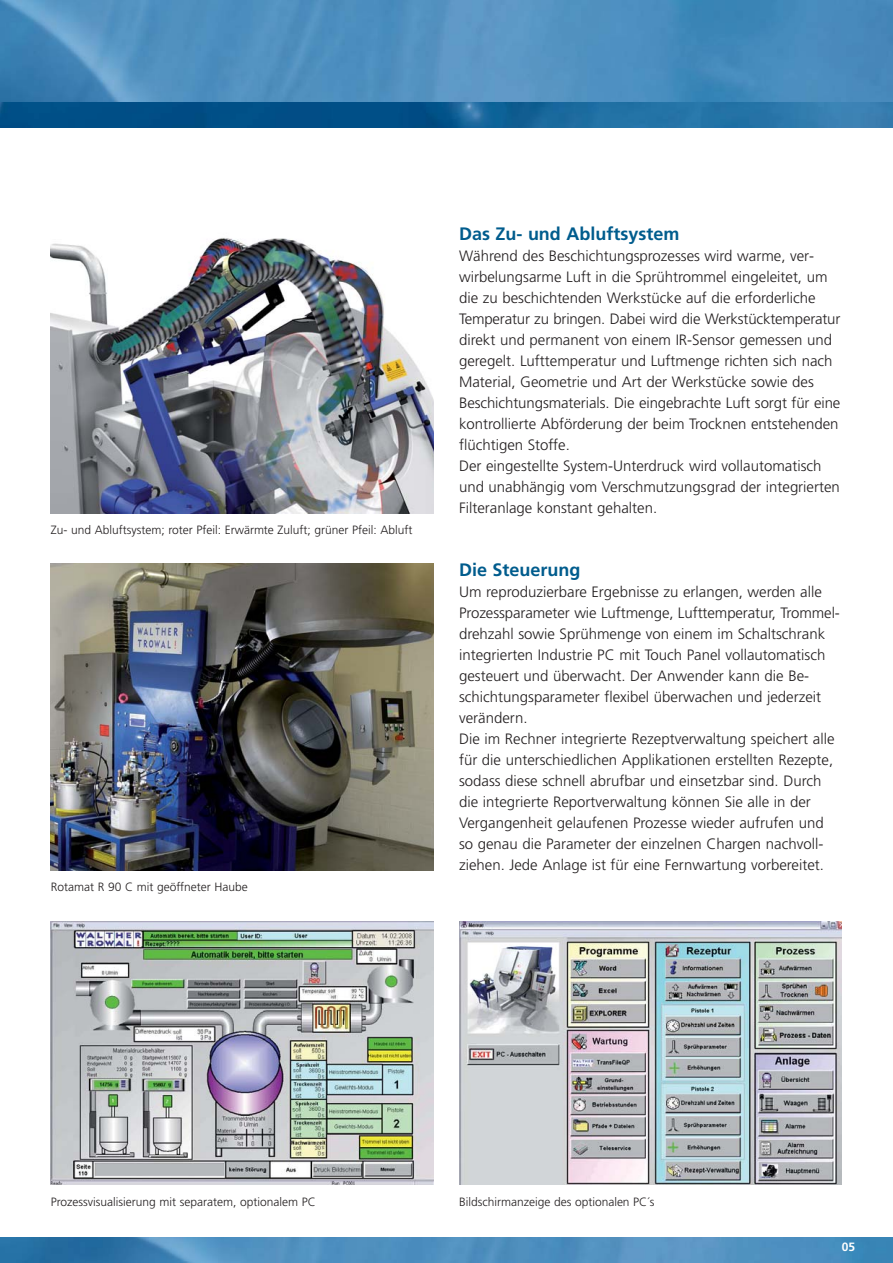
<style>
.page{position:relative;width:893px;height:1263px;background:#fff}
.page>*{position:absolute;margin:0;border:0;box-sizing:border-box;transform-origin:0 0}
.t1{font:700 18px "Frutiger";color:#005c8d}
.t2{font:300 15px/21px "Frutiger";color:#231f20}
.t3{font:300 12px "Frutiger";color:#231f20}
.t4{font:700 12px "Frutiger";color:#fff}
</style>
<div class="page">
<img style="left:0;top:1237px;width:892px;height:26px">
<img style="left:51px;top:238px;width:382px;height:275px">
<img style="left:459px;top:922px;width:383px;height:263px">
<img style="left:51px;top:922px;width:382px;height:263px">
<img style="left:51px;top:563px;width:382px;height:307px">
<img style="left:0;top:0;width:892px;height:102px">
<svg style="left:0;top:102px;width:892px;height:26px;background:#125f95"></svg>
<p class="t3" style="left:51px;top:525px;width:363px">Zu- und Abluftsystem; roter Pfeil: Erwärmte Zuluft; grüner Pfeil: Abluft</p>
<p class="t3" style="left:51px;top:882px;width:198px">Rotamat R 90 C mit geöffneter Haube</p>
<p class="t1" style="left:459px;top:227px;width:222px">Das Zu- und Abluftsystem</p>
<p class="t2" style="left:459px;top:247px;width:383px">Während des Beschichtungsprozesses wird warme, ver - wirbelungsarme Luft in die Sprühtrommel eingeleitet, um die zu beschichtenden Werkstücke auf die erforderliche Temperatur zu bringen. Dabei wird die Werkstück tem peratur direkt und permanent von einem IR-Sensor gemessen und geregelt. Lufttemperatur und Luftmenge richten sich nach Material, Geometrie und Art der Werkstücke sowie des Beschichtungsmaterials. Die eingebrachte Luft sorgt für eine kontrollierte Abförderung der beim Trocknen ent stehenden flüchtigen Stoffe.<br>Der eingestellte System-Unterdruck wird vollautomatisch und unabhängig vom Verschmutzungsgrad der integrierten Filteranlage konstant gehalten.</p>
<p class="t1" style="left:459px;top:563px;width:123px">Die Steuerung</p>
<p class="t2" style="left:459px;top:583px;width:382px">Um reproduzierbare Ergebnisse zu erlangen, werden alle Prozessparameter wie Luftmenge, Lufttemperatur, Trommel - drehzahl sowie Sprühmenge von einem im Schaltschrank integrierten Industrie PC mit Touch Panel vollautomatisch gesteuert und überwacht. Der Anwender kann die Be - schich tungsparameter flexibel über wachen und jederzeit verändern.<br>Die im Rechner integrierte Rezeptverwaltung speichert alle für die unterschiedlichen Applikationen erstellten Rezepte, sodass diese schnell abrufbar und einsetzbar sind. Durch die integrierte Reportverwaltung können Sie alle in der Vergangenheit gelaufenen Prozesse wieder aufrufen und so genau die Parameter der einzelnen Chargen nachvoll - ziehen. Jede Anlage ist für eine Fernwartung vorbereitet.</p>
<p class="t3" style="left:51px;top:1197px;width:266px">Prozessvisualisierung mit separatem, optionalem PC</p>
<p class="t3" style="left:459px;top:1197px;width:197px">Bildschirmanzeige des optionalen PC´s</p>
<p class="t4" style="left:842px;top:1242px;width:15px">05</p>
</div>
